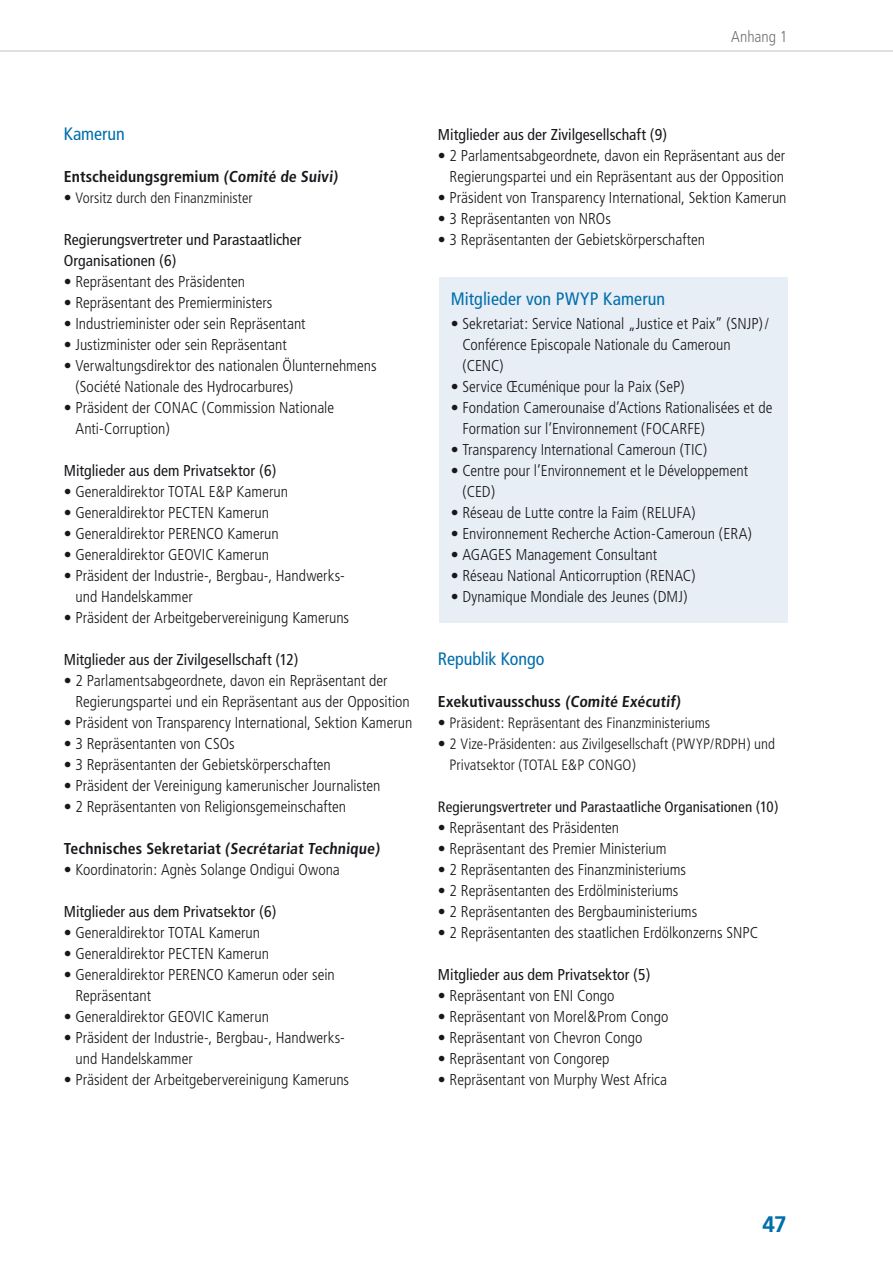
<style>
.page{position:relative;width:893px;height:1263px;background:#fff}
.page>*{position:absolute;margin:0;border:0;box-sizing:border-box;transform-origin:0 0}
.t1{font:700 22.5px "Frutiger";color:#006eab}
.t2{font:condensed 18px "Frutiger";color:#006eab}
.t3{font:300 condensed 15.75px/21px "Frutiger";color:#1a171c}
.t4{font:condensed 15.75px/21px "Frutiger";color:#1a171c}
.t5{font:700 condensed 15.75px "Frutiger";letter-spacing:.005em;color:#1a171c}
.t6{font:300 condensed 15.75px "Frutiger";letter-spacing:-.005em;color:#707172}
.t7{font:300 condensed 15px/21px "Frutiger";color:#1a171c}
.t8{font:condensed 15px "Frutiger";letter-spacing:.005em;color:#1a171c}
.s1{font-size:15.75px}
</style>
<div class="page">
<hr style="left:0;top:51px;width:893px;height:1px;background:#c2c3c4">
<div style="left:439px;top:277px;width:348px;height:346px;background:#e7eef6"></div>
<p class="t6" style="left:731px;top:27px;width:58px">Anhang 1</p>
<p class="t2" style="left:64px;top:123px;width:63px">Kamerun</p>
<p class="t5" style="left:64px;top:167px;width:277px">Entscheidungsgremium (Comité de Suivi)</p>
<p class="t7" style="left:64px;top:187px;width:190px"><span class="s1">•</span> Vorsitz durch den Finanzminister</p>
<p class="t4" style="left:64px;top:229px;width:239px">Regierungsvertreter und Parastaatlicher<br>Organisationen (6)</p>
<p class="t3" style="left:64px;top:271px;width:183px">• Repräsentant des Präsidenten</p>
<p class="t3" style="left:64px;top:292px;width:210px">• Repräsentant des Premierministers</p>
<p class="t3" style="left:64px;top:313px;width:243px">• Industrieminister oder sein Repräsentant</p>
<p class="t3" style="left:64px;top:334px;width:225px">• Justizminister oder sein Repräsentant</p>
<p class="t3" style="left:75px;top:355px;width:303px;text-indent:-12px">• Verwaltungsdirektor des nationalen Ölunternehmens (Société Nationale des Hydrocarbures)</p>
<p class="t3" style="left:75px;top:397px;width:260px;text-indent:-12px">• Präsident der CONAC (Commission Nationale<br>Anti-Corruption)</p>
<p class="t4" style="left:64px;top:460px;width:214px">Mitglieder aus dem Privatsektor (6)</p>
<p class="t3" style="left:64px;top:481px;width:226px">• Generaldirektor TOTAL E&amp;P Kamerun</p>
<p class="t3" style="left:64px;top:502px;width:207px">• Generaldirektor PECTEN Kamerun</p>
<p class="t3" style="left:64px;top:523px;width:216px">• Generaldirektor PERENCO Kamerun</p>
<p class="t3" style="left:64px;top:544px;width:207px">• Generaldirektor GEOVIC Kamerun</p>
<p class="t3" style="left:75px;top:565px;width:271px;text-indent:-12px">• Präsident der Industrie-, Bergbau-, Handwerks&shy;und Handelskammer</p>
<p class="t3" style="left:64px;top:607px;width:287px">• Präsident der Arbeitgebervereinigung Kameruns</p>
<p class="t4" style="left:64px;top:649px;width:236px">Mitglieder aus der Zivilgesellschaft (12)</p>
<p class="t3" style="left:75px;top:670px;width:336px;text-indent:-12px">• 2 Parlamentsabgeordnete, davon ein Repräsentant der<br>Regierungspartei und ein Repräsentant aus der Opposition</p>
<p class="t3" style="left:64px;top:712px;width:350px">• Präsident von Transparency International, Sektion Kamerun</p>
<p class="t3" style="left:64px;top:733px;width:172px">• 3 Repräsentanten von CSOs</p>
<p class="t3" style="left:64px;top:754px;width:269px">• 3 Repräsentanten der Gebietskörperschaften</p>
<p class="t3" style="left:64px;top:775px;width:318px">• Präsident der Vereinigung kamerunischer Journalisten</p>
<p class="t3" style="left:64px;top:796px;width:284px">• 2 Repräsentanten von Religionsgemeinschaften</p>
<p class="t5" style="left:64px;top:839px;width:319px">Technisches Sekretariat (Secrétariat Technique)</p>
<p class="t3" style="left:64px;top:859px;width:278px">• Koordinatorin: Agnès Solange Ondigui Owona</p>
<p class="t4" style="left:64px;top:901px;width:214px">Mitglieder aus dem Privatsektor (6)</p>
<p class="t3" style="left:64px;top:922px;width:198px">• Generaldirektor TOTAL Kamerun</p>
<p class="t3" style="left:64px;top:943px;width:207px">• Generaldirektor PECTEN Kamerun</p>
<p class="t3" style="left:75px;top:964px;width:261px;text-indent:-12px">• Generaldirektor PERENCO Kamerun oder sein<br>Repräsentant</p>
<p class="t3" style="left:64px;top:1006px;width:207px">• Generaldirektor GEOVIC Kamerun</p>
<p class="t3" style="left:75px;top:1027px;width:271px;text-indent:-12px">• Präsident der Industrie-, Bergbau-, Handwerks&shy;und Handelskammer</p>
<p class="t3" style="left:64px;top:1069px;width:287px">• Präsident der Arbeitgebervereinigung Kameruns</p>
<p class="t4" style="left:438px;top:124px;width:231px">Mitglieder aus der Zivilgesellschaft (9)</p>
<p class="t3" style="left:438px;top:145px;width:349px;text-align:right">• 2 Parlamentsabgeordnete, davon ein Repräsentant aus der<br>Regierungspartei und ein Repräsentant aus der Opposition</p>
<p class="t3" style="left:438px;top:187px;width:350px">• Präsident von Transparency International, Sektion Kamerun</p>
<p class="t3" style="left:438px;top:208px;width:174px">• 3 Repräsentanten von NROs</p>
<p class="t3" style="left:438px;top:229px;width:269px">• 3 Repräsentanten der Gebietskörperschaften</p>
<p class="t2" style="left:451px;top:288px;width:216px">Mitglieder von PWYP Kamerun</p>
<p class="t3" style="left:462px;top:313px;width:308px;text-indent:-12px">• Sekretariat: Service National „Justice et Paix” (SNJP)/<br>Conférence Episcopale Nationale du Cameroun (CENC)</p>
<p class="t3" style="left:451px;top:376px;width:235px">• Service Œcuménique pour la Paix (SeP)</p>
<p class="t3" style="left:462px;top:397px;width:312px;text-indent:-12px">• Fondation Camerounaise d’Actions Rationalisées et de<br>Formation sur l’Environnement (FOCARFE)</p>
<p class="t3" style="left:451px;top:439px;width:258px">• Transparency International Cameroun (TIC)</p>
<p class="t3" style="left:462px;top:460px;width:287px;text-indent:-12px">• Centre pour l’Environnement et le Développement (CED)</p>
<p class="t3" style="left:451px;top:502px;width:246px">• Réseau de Lutte contre la Faim (RELUFA)</p>
<p class="t3" style="left:451px;top:523px;width:302px">• Environnement Recherche Action-Cameroun (ERA)</p>
<p class="t3" style="left:451px;top:544px;width:208px">• AGAGES Management Consultant</p>
<p class="t3" style="left:451px;top:565px;width:246px">• Réseau National Anticorruption (RENAC)</p>
<p class="t3" style="left:451px;top:586px;width:238px">• Dynamique Mondiale des Jeunes (DMJ)</p>
<p class="t2" style="left:438px;top:648px;width:108px">Republik Kongo</p>
<p class="t5" style="left:438px;top:692px;width:246px">Exekutivausschuss (Comité Exécutif)</p>
<p class="t7" style="left:438px;top:712px;width:274px"><span class="s1">•</span> Präsident: Repräsentant des Finanzministeriums</p>
<p class="t7" style="left:450px;top:733px;width:327px;text-indent:-12px"><span class="s1">•</span> 2 Vize-Präsidenten: aus Zivilgesellschaft (PWYP/RDPH) und<br>Privatsektor (TOTAL E&amp;P CONGO)</p>
<p class="t8" style="left:438px;top:798px;width:342px">Regierungsvertreter und Parastaatliche Organisationen (10)</p>
<p class="t3" style="left:438px;top:817px;width:183px">• Repräsentant des Präsidenten</p>
<p class="t3" style="left:438px;top:838px;width:230px">• Repräsentant des Premier Ministerium</p>
<p class="t3" style="left:438px;top:859px;width:250px">• 2 Repräsentanten des Finanzministeriums</p>
<p class="t3" style="left:438px;top:880px;width:242px">• 2 Repräsentanten des Erdölministeriums</p>
<p class="t3" style="left:438px;top:901px;width:261px">• 2 Repräsentanten des Bergbauministeriums</p>
<p class="t3" style="left:438px;top:922px;width:322px">• 2 Repräsentanten des staatlichen Erdölkonzerns SNPC</p>
<p class="t4" style="left:438px;top:964px;width:214px">Mitglieder aus dem Privatsektor (5)</p>
<p class="t3" style="left:438px;top:985px;width:178px">• Repräsentant von ENI Congo</p>
<p class="t3" style="left:438px;top:1006px;width:232px">• Repräsentant von Morel&amp;Prom Congo</p>
<p class="t3" style="left:438px;top:1027px;width:206px">• Repräsentant von Chevron Congo</p>
<p class="t3" style="left:438px;top:1048px;width:173px">• Repräsentant von Congorep</p>
<p class="t3" style="left:438px;top:1069px;width:231px">• Repräsentant von Murphy West Africa</p>
<h1 class="t1" style="left:762px;top:1211px;width:26px">47</h1>
</div>
